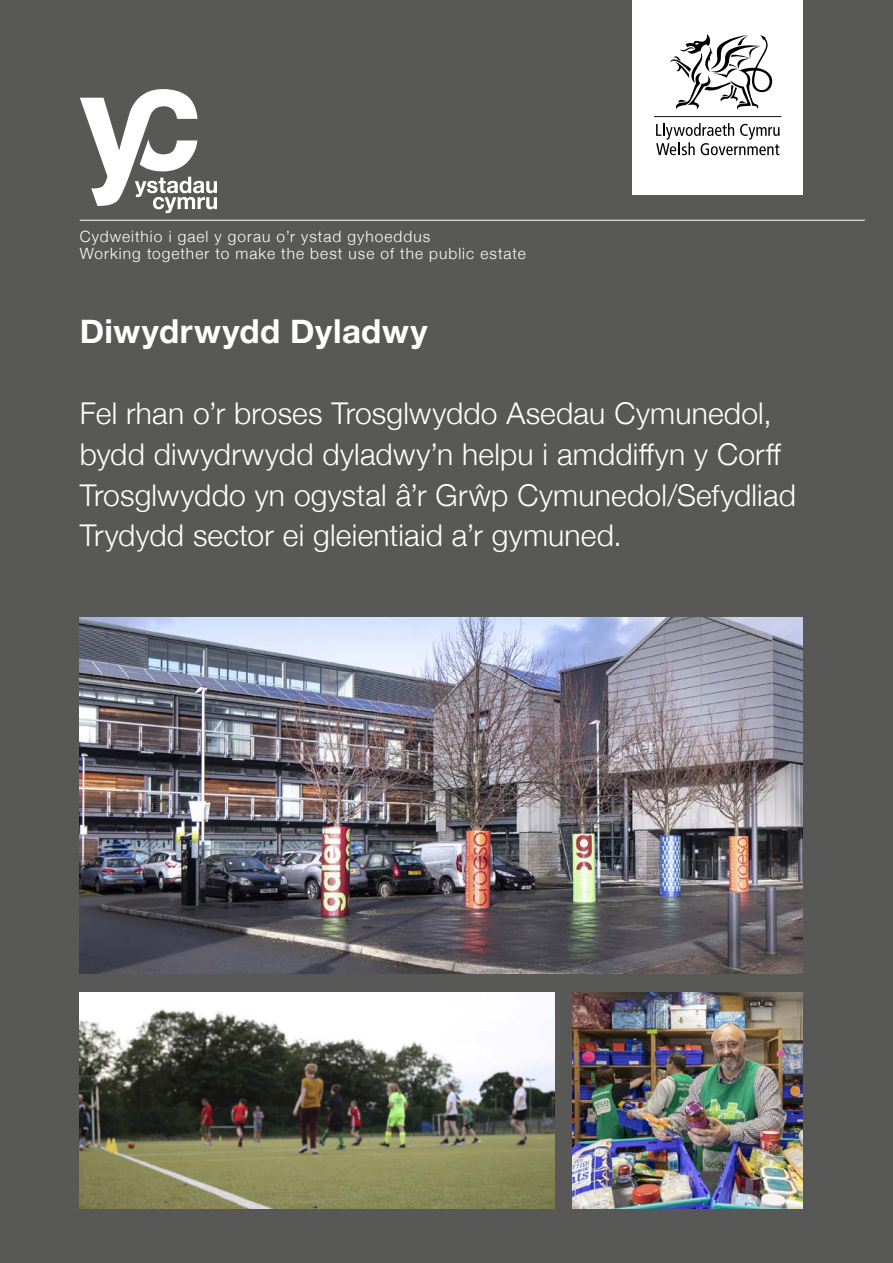
<style>
.page{position:relative;width:893px;height:1263px;background:#585857}
.page>*{position:absolute;margin:0;border:0;box-sizing:border-box;transform-origin:0 0}
.t1{font:700 33px "Helvetica Neue";letter-spacing:.015em;color:#fff}
.t2{font:300 30px/40.5px "Helvetica Neue";letter-spacing:.005em;color:#fff}
.Text_Under_Logo{font:300 15.45px "Helvetica Neue";letter-spacing:.065em;color:#fff}
</style>
<div class="page">
<div style="left:633px;top:0;width:170px;height:195px;background:#fff"></div>
<svg style="left:670px;top:34px;width:102px;height:76px"></svg>
<svg style="left:656px;top:123px;width:124px;height:32px"></svg>
<hr style="left:654px;top:116px;width:127px;height:1px;background:#000">
<hr style="left:80px;top:220px;width:785px;height:1px;background:#fff">
<svg style="left:80px;top:89px;width:137px;height:124px"></svg>
<img style="left:80px;top:617px;width:723px;height:357px">
<img style="left:572px;top:993px;width:231px;height:216px">
<img style="left:80px;top:993px;width:474px;height:216px">
<p class="Text_Under_Logo" style="left:80px;top:224px;width:352px">Cydweithio i gael y gorau o’r ystad gyhoeddus</p>
<p class="Text_Under_Logo" style="left:80px;top:241px;width:447px">Working together to make the best use of the public estate</p>
<p class="t1" style="left:80px;top:306px;width:349px">Diwydrwydd Dyladwy</p>
<p class="t2" style="left:80px;top:391px;width:718px">Fel rhan o’r broses Trosglwyddo Asedau Cymunedol, bydd diwydrwydd dyladwy’n helpu i amddiffyn y Corff Trosglwyddo yn ogystal â’r Grŵp Cymunedol/Sefydliad Trydydd sector ei gleientiaid a’r gymuned.</p>
</div>
